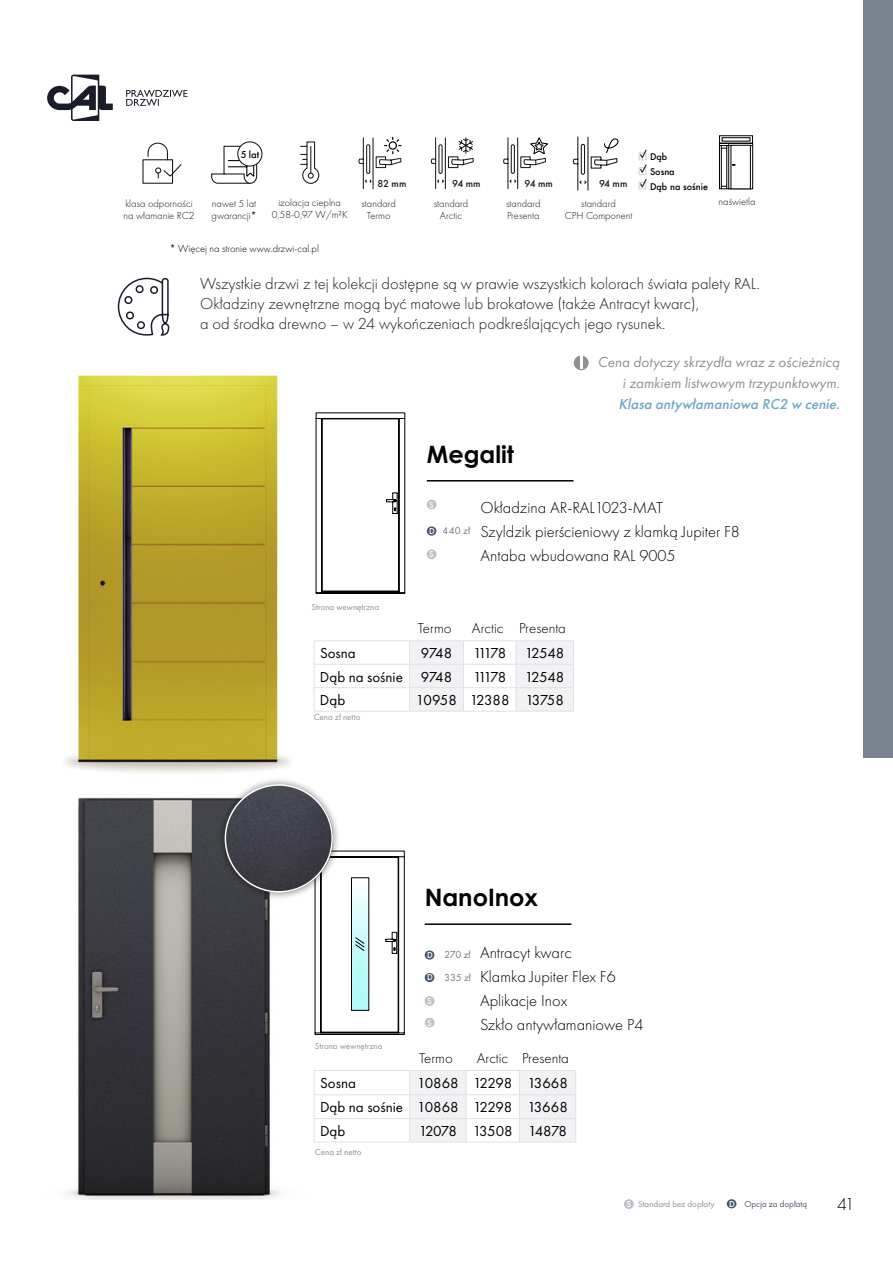
<style>
.page{position:relative;width:893px;height:1263px;background:#fff}
.page>*{position:absolute;margin:0;border:0;box-sizing:border-box;transform-origin:0 0}
.t1{font:700 24px "Century Gothic Pro";color:#000}
.t2{font:300 18px "Futura PT";color:#000}
.t3{font:300 16.5px/19.8px "Futura PT";color:#191919}
.t4{font:300 16.5px/24px "Futura PT";color:#000}
.t5{font:15px/24px "Futura PT";color:#000;text-align:justify}
.t6{font:italic 15px/21px "Futura PT";color:#8f9295;text-align:right}
.t7{font:300 15px "Futura PT";color:#000}
.t8{font:italic 500 15px "Futura PT";color:#6da7c4}
.t9{font:15px "Futura PT";letter-spacing:-.085em;color:#000}
.t10{font:15px "Futura PT";letter-spacing:-.05em;color:#000}
.t11{font:15px "Futura PT";letter-spacing:-.04em;color:#000}
.t12{font:300 10.5px/12px "Futura PT";color:#191919;text-align:center}
.t13{font:300 10.5px "Futura PT";color:#000}
.t14{font:10.5px "Futura PT";color:#1b1c29}
.t15{font:500 10.5px "Futura PT";letter-spacing:-.015em;color:#191919}
.t16{font:500 9.3px "Futura";color:#000}
.t17{font:9px "Futura PT";color:#8f9295}
.t18{font:500 9px/15px "Futura";color:#000}
.t19{font:9px "Futura PT";color:#4b586c}
.t20{font:500 9px "Futura PT";color:#fff}
.s1{font-weight:500;color:#1b1c29}
.s2{font-weight:500;font-size:9px;color:#fff}
.s3{font-weight:500;color:#fff}
</style>
<div class="page">
<img style="left:67px;top:797px;width:263px;height:402px">
<hr style="left:425px;top:923px;width:146px;height:2px;background:#000">
<hr style="left:314px;top:1070px;width:96px;height:1px;background:#dee2e7">
<hr style="left:314px;top:1094px;width:96px;height:1px;background:#dee2e7">
<hr style="left:314px;top:1118px;width:96px;height:1px;background:#dee2e7">
<svg style="left:314px;top:1071px;width:1px;height:71px"></svg>
<svg style="left:409px;top:1070px;width:167px;height:72px"></svg>
<hr style="left:314px;top:1142px;width:96px;height:1px;background:#dee2e7">
<hr style="left:410px;top:1142px;width:56px;height:1px;background:#dee2e7">
<hr style="left:466px;top:1142px;width:53px;height:1px;background:#dee2e7">
<hr style="left:519px;top:1142px;width:57px;height:1px;background:#dee2e7">
<svg style="left:315px;top:851px;width:89px;height:184px"></svg>
<div style="left:425px;top:973px;width:9px;height:9px;background:#4b586c;border-radius:50%"></div>
<div style="left:425px;top:950px;width:9px;height:10px;background:#4b586c;border-radius:50%"></div>
<div style="left:425px;top:996px;width:9px;height:10px;background:#bdc0c9;border-radius:50%"></div>
<div style="left:425px;top:1018px;width:9px;height:9px;background:#bdc0c9;border-radius:50%"></div>
<hr style="left:427px;top:480px;width:146px;height:1px;background:#000">
<img style="left:65px;top:375px;width:259px;height:398px">
<svg style="left:117px;top:277px;width:53px;height:59px"></svg>
<svg style="left:142px;top:143px;width:40px;height:41px"></svg>
<svg style="left:238px;top:142px;width:24px;height:24px"></svg>
<div style="left:237px;top:141px;width:25px;height:26px;border:1px solid #19191a;border-radius:50%"></div>
<svg style="left:211px;top:145px;width:47px;height:39px"></svg>
<svg style="left:430px;top:137px;width:44px;height:53px"></svg>
<svg style="left:358px;top:137px;width:44px;height:53px"></svg>
<svg style="left:503px;top:137px;width:45px;height:53px"></svg>
<div style="left:863px;top:0;width:30px;height:757px;background:#7b828f"></div>
<svg style="left:573px;top:137px;width:46px;height:54px"></svg>
<svg style="left:638px;top:150px;width:9px;height:40px"></svg>
<svg style="left:574px;top:355px;width:15px;height:15px"></svg>
<svg style="left:580px;top:355px;width:2px;height:14px"></svg>
<hr style="left:314px;top:640px;width:96px;height:1px;background:#dee2e7">
<hr style="left:410px;top:640px;width:53px;height:1px;background:#dee2e7">
<hr style="left:463px;top:640px;width:53px;height:1px;background:#dee2e7">
<hr style="left:516px;top:640px;width:58px;height:1px;background:#dee2e7">
<hr style="left:314px;top:664px;width:96px;height:1px;background:#dee2e7">
<hr style="left:314px;top:687px;width:96px;height:1px;background:#dee2e7">
<svg style="left:314px;top:641px;width:1px;height:70px"></svg>
<svg style="left:409px;top:641px;width:165px;height:70px"></svg>
<hr style="left:314px;top:711px;width:96px;height:1px;background:#dee2e7">
<hr style="left:410px;top:711px;width:53px;height:1px;background:#dee2e7">
<hr style="left:463px;top:711px;width:53px;height:1px;background:#dee2e7">
<hr style="left:516px;top:711px;width:58px;height:1px;background:#dee2e7">
<svg style="left:301px;top:141px;width:19px;height:43px"></svg>
<div style="left:719px;top:135px;width:34px;height:9px;border:1px solid #000"></div>
<div style="left:722px;top:137px;width:28px;height:5px;border:1px solid #000"></div>
<div style="left:719px;top:143px;width:10px;height:46px;background:#b9b9b9"></div>
<div style="left:719px;top:143px;width:11px;height:46px;border:1px solid #000"></div>
<div style="left:721px;top:148px;width:6px;height:38px;background:#fff"></div>
<div style="left:721px;top:148px;width:6px;height:39px;border:1px solid #000"></div>
<div style="left:729px;top:143px;width:24px;height:46px;background:#747474"></div>
<div style="left:728px;top:143px;width:25px;height:46px;border:1px solid #000"></div>
<hr style="left:719px;top:145px;width:34px;height:1px;background:#000">
<div style="left:731px;top:145px;width:19px;height:44px;background:#fff"></div>
<div style="left:731px;top:145px;width:20px;height:44px;border:1px solid #000"></div>
<svg style="left:721px;top:146px;width:6px;height:2px"></svg>
<svg style="left:721px;top:186px;width:6px;height:3px"></svg>
<div style="left:427px;top:526px;width:9px;height:10px;background:#4b586c;border-radius:50%"></div>
<div style="left:427px;top:500px;width:9px;height:9px;background:#bdc0c9;border-radius:50%"></div>
<div style="left:427px;top:549px;width:9px;height:10px;background:#bdc0c9;border-radius:50%"></div>
<div style="left:624px;top:1199px;width:10px;height:10px;background:#bdc0c9;border-radius:50%"></div>
<div style="left:727px;top:1199px;width:9px;height:9px;background:#4b586c;border-radius:50%"></div>
<svg style="left:47px;top:74px;width:66px;height:47px"></svg>
<svg style="left:126px;top:90px;width:62px;height:16px"></svg>
<div style="left:216px;top:776px;width:125px;height:125px;background:#000;opacity:.5"></div>
<img style="left:225px;top:785px;width:107px;height:107px">
<div style="left:225px;top:784px;width:108px;height:108px;border:2px solid #fff;border-radius:50%"></div>
<svg style="left:316px;top:413px;width:89px;height:180px"></svg>
<p class="t12" style="left:124px;top:198px;width:73px;text-align:left">klasa odporności na włamanie RC2</p>
<p class="t16" style="left:241px;top:148px;width:20px">5 lat</p>
<p class="t12" style="left:212px;top:198px;width:46px;text-align:left">nawet 5 lat gwarancji<span class="s1">*</span></p>
<p class="t15" style="left:378px;top:177px;width:30px">82 mm</p>
<p class="t15" style="left:452px;top:177px;width:30px">94 mm</p>
<p class="t15" style="left:525px;top:177px;width:30px">94 mm</p>
<p class="t15" style="left:599px;top:177px;width:30px">94 mm</p>
<p class="t18" style="left:650px;top:149px;width:60px">Dąb<br>Sosna<br>Dąb na sośnie</p>
<p class="t12" style="left:272px;top:197px;width:78px">izolacja cieplna<br>0,58-0,97 W/m²K</p>
<p class="t12" style="left:719px;top:196px;width:39px">naświetla</p>
<p class="t12" style="left:361px;top:198px;width:36px">standard<br>Termo</p>
<p class="t12" style="left:506px;top:198px;width:36px;text-align:left">standard<br>Presenta</p>
<p class="t12" style="left:434px;top:198px;width:36px">standard<br>Arctic</p>
<p class="t12" style="left:565px;top:198px;width:69px">standard<br>CPH Component</p>
<p class="t13" style="left:170px;top:243px;width:151px"><span class="s1">*</span> Więcej na stronie www.drzwi-cal.pl</p>
<p class="t3" style="left:200px;top:274px;width:561px">Wszystkie drzwi z tej kolekcji dostępne są w prawie wszystkich kolorach świata palety RAL.<br>Okładziny zewnętrzne mogą być matowe lub brokatowe (także Antracyt kwarc),<br>a od środka drewno – w 24 wykończeniach podkreślających jego rysunek.</p>
<h1 class="t1" style="left:427px;top:439px;width:89px">Megalit</h1>
<p class="t6" style="left:598px;top:352px;width:244px">Cena dotyczy skrzydła wraz z ościeżnicą i zamkiem listwowym trzypunktowym.</p>
<p class="t8" style="left:618px;top:395px;width:226px">Klasa antywłamaniowa RC2 w cenie.</p>
<p class="t17" style="left:312px;top:601px;width:69px">Strona wewnętrzna</p>
<p class="t20" style="left:429px;top:499px;width:6px">S</p>
<p class="t14" style="left:429px;top:525px;width:43px"><span class="s2">D</span> 440 zł</p>
<p class="t20" style="left:429px;top:549px;width:6px">S</p>
<p class="t4" style="left:480px;top:495px;width:261px">Okładzina AR-RAL1023-MAT<br>Szyldzik pierścieniowy z klamką Jupiter F8<br>Antaba wbudowana RAL 9005</p>
<p class="t7" style="left:418px;top:620px;width:35px">Termo</p>
<p class="t7" style="left:472px;top:620px;width:96px">Arctic Presenta</p>
<p class="t5" style="left:320px;top:641px;width:37px">Sosna</p>
<p class="t5" style="left:421px;top:641px;width:33px">9748</p>
<p class="t9" style="left:473px;top:644px;width:93px">11178 12548</p>
<p class="t5" style="left:320px;top:665px;width:134px">Dąb na sośnie 9748</p>
<p class="t9" style="left:473px;top:668px;width:93px">11178 12548</p>
<p class="t5" style="left:320px;top:688px;width:27px">Dąb</p>
<p class="t11" style="left:416px;top:691px;width:149px">10958 12388 13758</p>
<p class="t17" style="left:314px;top:712px;width:48px">Cena zł netto</p>
<p class="t17" style="left:315px;top:1040px;width:69px">Strona wewnętrzna</p>
<h1 class="t1" style="left:425px;top:882px;width:115px">NanoInox</h1>
<p class="t20" style="left:427px;top:949px;width:7px">D</p>
<p class="t20" style="left:427px;top:972px;width:7px">D</p>
<p class="t20" style="left:427px;top:996px;width:6px">S</p>
<p class="t20" style="left:427px;top:1017px;width:6px">S</p>
<p class="t14" style="left:445px;top:948px;width:28px">270 zł</p>
<p class="t14" style="left:445px;top:971px;width:28px">335 zł</p>
<p class="t4" style="left:480px;top:941px;width:165px">Antracyt kwarc<br>Klamka Jupiter Flex F6<br>Aplikacje Inox<br>Szkło antywłamaniowe P4</p>
<p class="t7" style="left:419px;top:1049px;width:35px">Termo</p>
<p class="t7" style="left:477px;top:1049px;width:94px">Arctic Presenta</p>
<p class="t5" style="left:320px;top:1071px;width:249px;text-indent:97px">10868 12298 13668<br>Dąb na sośnie 10868 12298 13668<br>Dąb</p>
<p class="t5" style="left:320px;top:1071px;width:37px">Sosna</p>
<p class="t10" style="left:419px;top:1122px;width:150px">12078 13508 14878</p>
<p class="t17" style="left:315px;top:1146px;width:48px">Cena zł netto</p>
<p class="t17" style="left:627px;top:1198px;width:90px"><span class="s3">S</span> Standard bez dopłaty</p>
<p class="t19" style="left:729px;top:1198px;width:80px"><span class="s3">D</span> Opcja za dopłatą</p>
<p class="t2" style="left:837px;top:1194px;width:19px">41</p>
</div>
